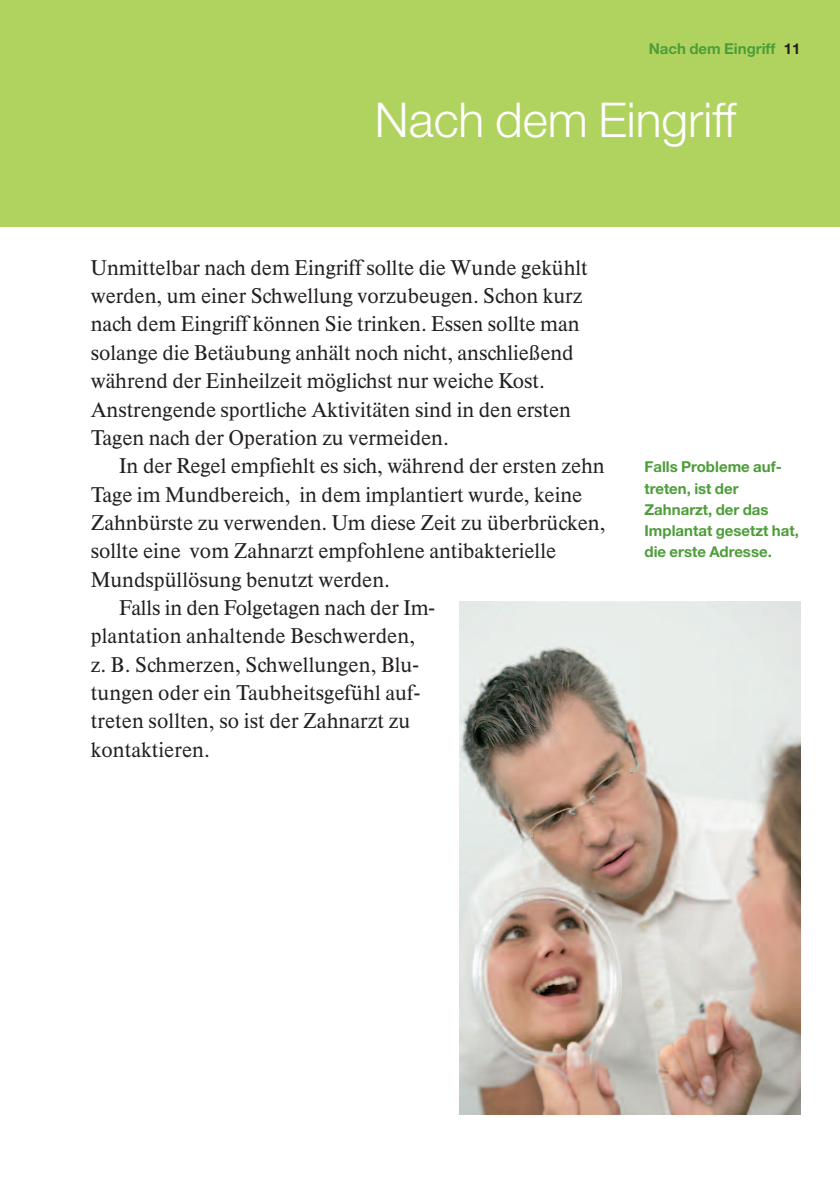
<style>
.page{position:relative;width:840px;height:1191px;background:#fff}
.page>*{position:absolute;margin:0;border:0;box-sizing:border-box;transform-origin:0 0}
.t1{font:300 48px "Helvetica Neue";color:#fff}
.t2{font:500 21px/28.4px "Times BQ";color:#231f20}
.t3{font:700 15px/21.2px "Helvetica Neue";color:#4d9d39}
.s1{color:#231f20}
</style>
<div class="page">
<div style="left:0;top:0;width:839px;height:227px;background:#b0d360"></div>
<img style="left:459px;top:601px;width:341px;height:513px">
<p class="t3" style="left:648px;top:38px;width:153px">Nach dem Eingriff <span class="s1">11</span></p>
<h1 class="t1" style="left:375px;top:91px;width:363px">Nach dem Eingriff</h1>
<p class="t2" style="left:91px;top:253px;width:498px">Unmittelbar nach dem Eingriff sollte die Wunde gekühlt werden, um einer Schwellung vorzubeugen. Schon kurz nach dem Eingriff können Sie trinken. Essen sollte man solange die Betäubung anhält noch nicht, anschließend während der Einheilzeit möglichst nur weiche Kost.<br>Anstrengende sportliche Aktivitäten sind in den ersten Tagen nach der Operation zu vermeiden.</p>
<p class="t2" style="left:119px;top:451px;width:487px">In der Regel empfiehlt es sich, während der ersten zehn</p>
<p class="t2" style="left:91px;top:480px;width:492px">Tage im Mundbereich, in dem implantiert wurde, keine</p>
<p class="t2" style="left:91px;top:508px;width:515px">Zahnbürste zu verwenden. Um diese Zeit zu überbrücken,</p>
<p class="t2" style="left:91px;top:536px;width:466px">sollte eine vom Zahnarzt empfohlene antibakterielle</p>
<p class="t2" style="left:91px;top:565px;width:300px">Mundspüllösung benutzt werden.</p>
<p class="t2" style="left:119px;top:593px;width:317px">Falls in den Folgetagen nach der Im-</p>
<p class="t2" style="left:91px;top:621px;width:325px">plantation anhaltende Beschwerden,</p>
<p class="t2" style="left:91px;top:650px;width:329px">z. B. Schmerzen, Schwellungen, Blu-</p>
<p class="t2" style="left:91px;top:678px;width:331px">tungen oder ein Taubheitsgefühl auf-</p>
<p class="t2" style="left:91px;top:706px;width:321px">treten sollten, so ist der Zahnarzt zu</p>
<p class="t2" style="left:91px;top:735px;width:120px">kontaktieren.</p>
<p class="t3" style="left:644px;top:456px;width:156px">Falls Probleme auf&shy;treten, ist der<br>Zahnarzt, der das<br>Implantat gesetzt hat, die erste Adresse.</p>
</div>
